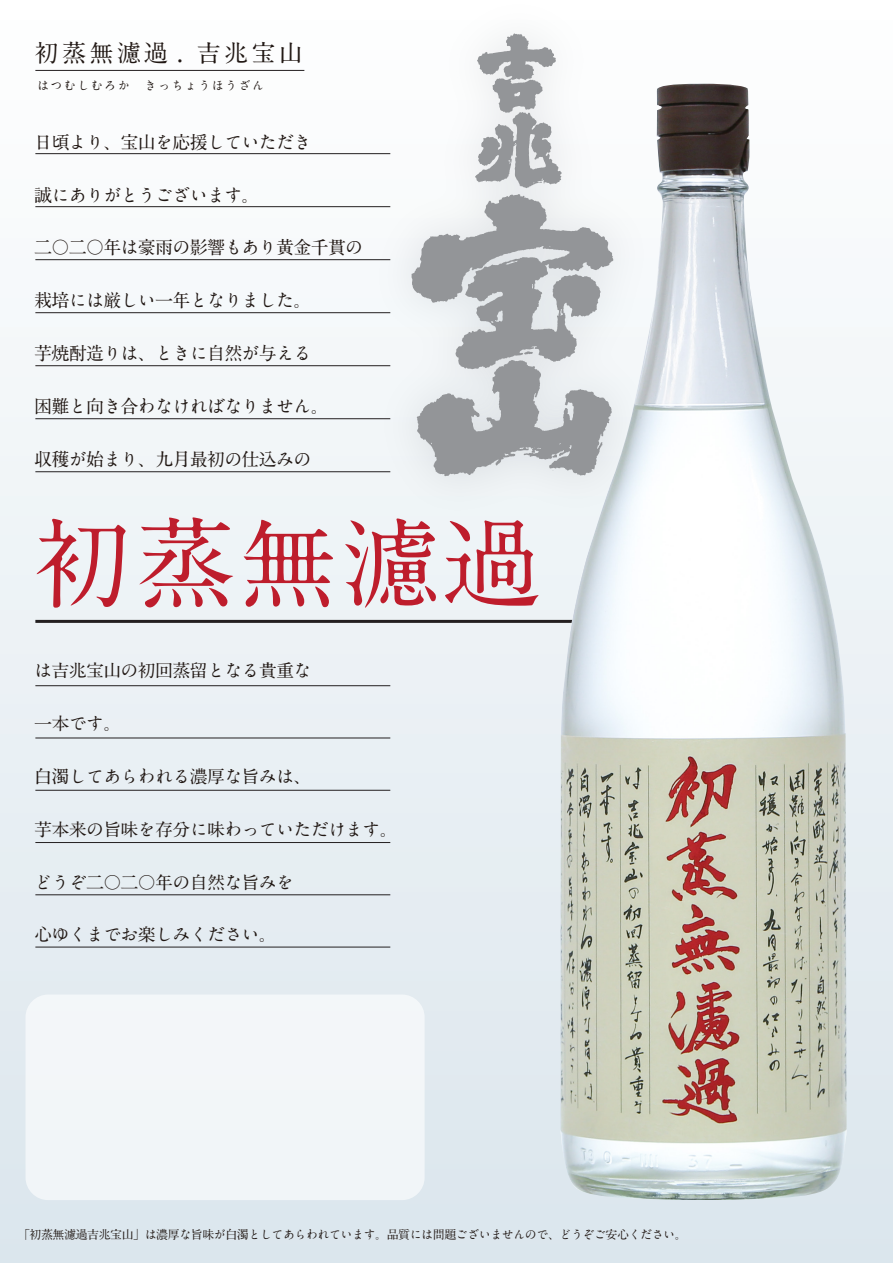
<style>
.page{position:relative;width:893px;height:1263px;background:#fff}
.page>*{position:absolute;margin:0;border:0;box-sizing:border-box;transform-origin:0 0}
.t1{font:700 98.25px "A1 Mincho Std";letter-spacing:.04em;color:#be1d2c}
.t2{font:700 24.15px "A1 Mincho Std";letter-spacing:.14em;color:#211814}
.t3{font:700 18.15px "A1 Mincho Std";letter-spacing:-.04em;color:#211814}
.t4{font:700 17.55px "A1 Mincho Std";letter-spacing:-.04em;color:#211814}
.t5{font:700 12px "A1 Mincho Std";letter-spacing:-.04em;color:#211814}
.t6{font:700 12px "A1 Mincho Std";letter-spacing:.12em;color:#211814}
</style>
<div class="page">
<div style="left:0;top:0;width:893px;height:1263px;background:linear-gradient(to bottom,#fefefe,#dbe6ed)"></div>
<img style="left:303px;top:0;width:418px;height:584px">
<svg style="left:475px;top:33px;width:87px;height:155px"></svg>
<svg style="left:412px;top:194px;width:148px;height:282px"></svg>
<div style="left:26px;top:994px;width:399px;height:206px;background:#f2f6f8;border-radius:23px"></div>
<hr style="left:35px;top:70px;width:269px;height:1px;background:#231f20">
<hr style="left:35px;top:620px;width:602px;height:3px;background:#231f20">
<hr style="left:35px;top:153px;width:355px;height:1px;background:#231f20">
<hr style="left:35px;top:206px;width:355px;height:1px;background:#231f20">
<hr style="left:35px;top:259px;width:355px;height:1px;background:#231f20">
<hr style="left:35px;top:312px;width:355px;height:1px;background:#231f20">
<hr style="left:35px;top:365px;width:355px;height:1px;background:#231f20">
<hr style="left:35px;top:418px;width:355px;height:1px;background:#231f20">
<hr style="left:35px;top:471px;width:355px;height:1px;background:#231f20">
<hr style="left:35px;top:685px;width:355px;height:1px;background:#231f20">
<hr style="left:35px;top:738px;width:355px;height:1px;background:#231f20">
<hr style="left:35px;top:790px;width:355px;height:1px;background:#231f20">
<hr style="left:35px;top:842px;width:355px;height:1px;background:#231f20">
<hr style="left:35px;top:894px;width:355px;height:1px;background:#231f20">
<hr style="left:35px;top:947px;width:355px;height:1px;background:#231f20">
<img style="left:560px;top:84px;width:287px;height:1116px">
<h2 class="t2" style="left:35px;top:33px;width:270px">初蒸無濾過 . 吉兆宝山</h2>
<p class="t6" style="left:37px;top:75px;width:229px">はつむしむろか　きっちょうほうざん</p>
<p class="t3" style="left:34px;top:127px;width:279px">日頃より、宝山を応援していただき</p>
<p class="t3" style="left:34px;top:180px;width:227px">誠にありがとうございます。</p>
<p class="t3" style="left:34px;top:233px;width:331px">二〇二〇年は豪雨の影響もあり黄金千貫の</p>
<p class="t3" style="left:34px;top:286px;width:279px">栽培には厳しい一年となりました。</p>
<p class="t3" style="left:34px;top:338px;width:279px">芋焼酎造りは、ときに自然が与える</p>
<p class="t3" style="left:34px;top:391px;width:296px">困難と向き合わなければなりません。</p>
<p class="t3" style="left:34px;top:444px;width:279px">収穫が始まり、九月最初の仕込みの</p>
<h1 class="t1" style="left:34px;top:484px;width:509px">初蒸無濾過</h1>
<p class="t4" style="left:34px;top:656px;width:279px">は吉兆宝山の初回蒸留となる貴重な</p>
<p class="t4" style="left:34px;top:709px;width:89px">一本です。</p>
<p class="t4" style="left:34px;top:762px;width:279px">白濁してあらわれる濃厚な旨みは、</p>
<p class="t4" style="left:34px;top:815px;width:365px">芋本来の旨味を存分に味わっていただけます。</p>
<p class="t4" style="left:34px;top:868px;width:261px">どうぞ二〇二〇年の自然な旨みを</p>
<p class="t4" style="left:34px;top:920px;width:244px">心ゆくまでお楽しみください。</p>
<p class="t5" style="left:18px;top:1224px;width:670px">「初蒸無濾過吉兆宝山」は濃厚な旨味が白濁としてあらわれています。品質には問題ございませんので、どうぞご安心ください。</p>
</div>
